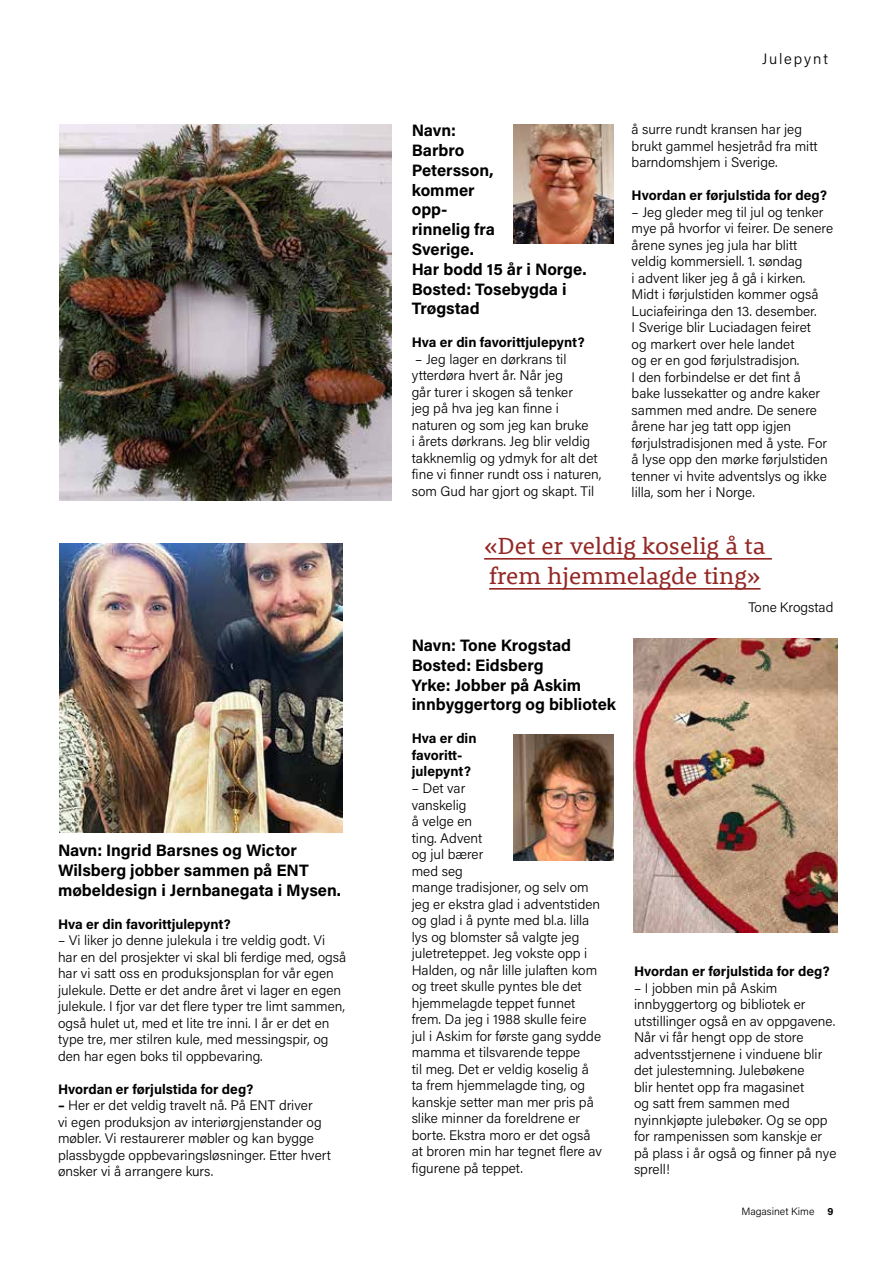
<style>
.page{position:relative;width:893px;height:1263px;background:#fff}
.page>*{position:absolute;margin:0;border:0;box-sizing:border-box;transform-origin:0 0}
.t1{font:24px/30px "Rooney";color:#932825}
.t2{font:700 16.5px/19.8px "Acumin Pro";color:#000}
.t3{font:300 15px "Acumin Pro";letter-spacing:.125em;color:#000}
.t4{font:300 13.8px/16.5px "Acumin Pro";color:#000}
.t5{font:700 13.8px/16.5px "Acumin Pro";color:#000}
.t6{font:300 10.5px "Acumin Pro";color:#000}
.s1{font-weight:700}
</style>
<div class="page">
<img style="left:60px;top:544px;width:283px;height:289px">
<img style="left:514px;top:735px;width:100px;height:125px">
<img style="left:634px;top:639px;width:204px;height:293px">
<img style="left:514px;top:124px;width:100px;height:119px">
<img style="left:60px;top:124px;width:331px;height:376px">
<hr style="left:484px;top:558px;width:288px;height:2px;background:#932825">
<hr style="left:489px;top:588px;width:271px;height:2px;background:#932825">
<p class="t2" style="left:58px;top:840px;width:284px">Navn: Ingrid Barsnes og Wictor<br>Wilsberg jobber sammen på ENT møbeldesign i Jernbanegata i Mysen.</p>
<p class="t5" style="left:58px;top:915px;width:174px">Hva er din favorittjulepynt?</p>
<p class="t4" style="left:58px;top:932px;width:290px">– Vi liker jo denne julekula i tre veldig godt. Vi har en del prosjekter vi skal bli ferdige med, også har vi satt oss en produksjonsplan for vår egen julekule. Dette er det andre året vi lager en egen julekule. I fjor var det flere typer tre limt sammen, også hulet ut, med et lite tre inni. I år er det en type tre, mer stilren kule, med messingspir, og den har egen boks til oppbevaring.</p>
<p class="t5" style="left:58px;top:1080px;width:197px">Hvordan er førjulstida for deg?</p>
<p class="t4" style="left:58px;top:1097px;width:275px"><span class="s1">–</span> Her er det veldig travelt nå. På ENT driver<br>vi egen produksjon av interiørgjenstander og møbler. Vi restaurerer møbler og kan bygge plassbygde oppbevaringsløsninger. Etter hvert ønsker vi å arrangere kurs.</p>
<p class="t3" style="left:762px;top:48px;width:67px">Julepynt</p>
<p class="t4" style="left:632px;top:121px;width:188px">å surre rundt kransen har jeg brukt gammel hesjetråd fra mitt barndomshjem i Sverige.</p>
<p class="t5" style="left:632px;top:187px;width:197px">Hvordan er førjulstida for deg?</p>
<p class="t4" style="left:632px;top:203px;width:203px">– Jeg gleder meg til jul og tenker mye på hvorfor vi feirer. De senere årene synes jeg jula har blitt veldig kommersiell. 1. søndag<br>i advent liker jeg å gå i kirken.<br>Midt i førjulstiden kommer også<br>Luciafeiringa den 13. desember.<br>I Sverige blir Luciadagen feiret<br>og markert over hele landet<br>og er en god førjulstradisjon.<br>I den forbindelse er det fint å<br>bake lussekatter og andre kaker sammen med andre. De senere årene har jeg tatt opp igjen førjulstradisjonen med å yste. For å lyse opp den mørke førjulstiden tenner vi hvite adventslys og ikke lilla, som her i Norge.</p>
<h1 class="t1" style="left:484px;top:530px;width:283px">«Det er veldig koselig å ta frem hjemmelagde ting»</h1>
<p class="t4" style="left:748px;top:599px;width:86px">Tone Krogstad</p>
<p class="t2" style="left:412px;top:120px;width:176px">Navn:<br>Barbro<br>Petersson,<br>kommer<br>opp-<br>rinnelig fra<br>Sverige.<br>Har bodd 15 år i Norge.<br>Bosted: Tosebygda i<br>Trøgstad</p>
<p class="t5" style="left:412px;top:334px;width:174px">Hva er din favorittjulepynt?</p>
<p class="t4" style="left:412px;top:350px;width:191px">– Jeg lager en dørkrans til ytterdøra hvert år. Når jeg<br>går turer i skogen så tenker<br>jeg på hva jeg kan finne i naturen og som jeg kan bruke<br>i årets dørkrans. Jeg blir veldig takknemlig og ydmyk for alt det fine vi finner rundt oss i naturen, som Gud har gjort og skapt. Til</p>
<p class="t2" style="left:412px;top:635px;width:206px">Navn: Tone Krogstad<br>Bosted: Eidsberg<br>Yrke: Jobber på Askim innbyggertorg og bibliotek</p>
<p class="t5" style="left:412px;top:730px;width:66px">Hva er din favoritt&shy;julepynt?</p>
<p class="t4" style="left:412px;top:779px;width:192px">– Det var<br>vanskelig<br>å velge en<br>ting. Advent<br>og jul bærer<br>med seg<br>mange tradisjoner, og selv om jeg er ekstra glad i adventstiden og glad i å pynte med bl.a. lilla lys og blomster så valgte jeg juletreteppet. Jeg vokste opp i<br>Halden, og når lille julaften kom og treet skulle pyntes ble det hjemmelagde teppet funnet frem. Da jeg i 1988 skulle feire jul i Askim for første gang sydde mamma et tilsvarende teppe<br>til meg. Det er veldig koselig å ta frem hjemmelagde ting, og kanskje setter man mer pris på slike minner da foreldrene er borte. Ekstra moro er det også at broren min har tegnet flere av figurene på teppet.</p>
<p class="t5" style="left:634px;top:962px;width:197px">Hvordan er førjulstida for deg?</p>
<p class="t4" style="left:634px;top:979px;width:204px">– I jobben min på Askim innbyggertorg og bibliotek er utstillinger også en av oppgavene.<br>Når vi får hengt opp de store adventsstjernene i vinduene blir det julestemning. Julebøkene<br>blir hentet opp fra magasinet<br>og satt frem sammen med nyinnkjøpte julebøker. Og se opp for rampenissen som kanskje er på plass i år også og finner på nye sprell!</p>
<p class="t6" style="left:741px;top:1204px;width:93px">Magasinet Kime <span class="s1">9</span></p>
</div>
